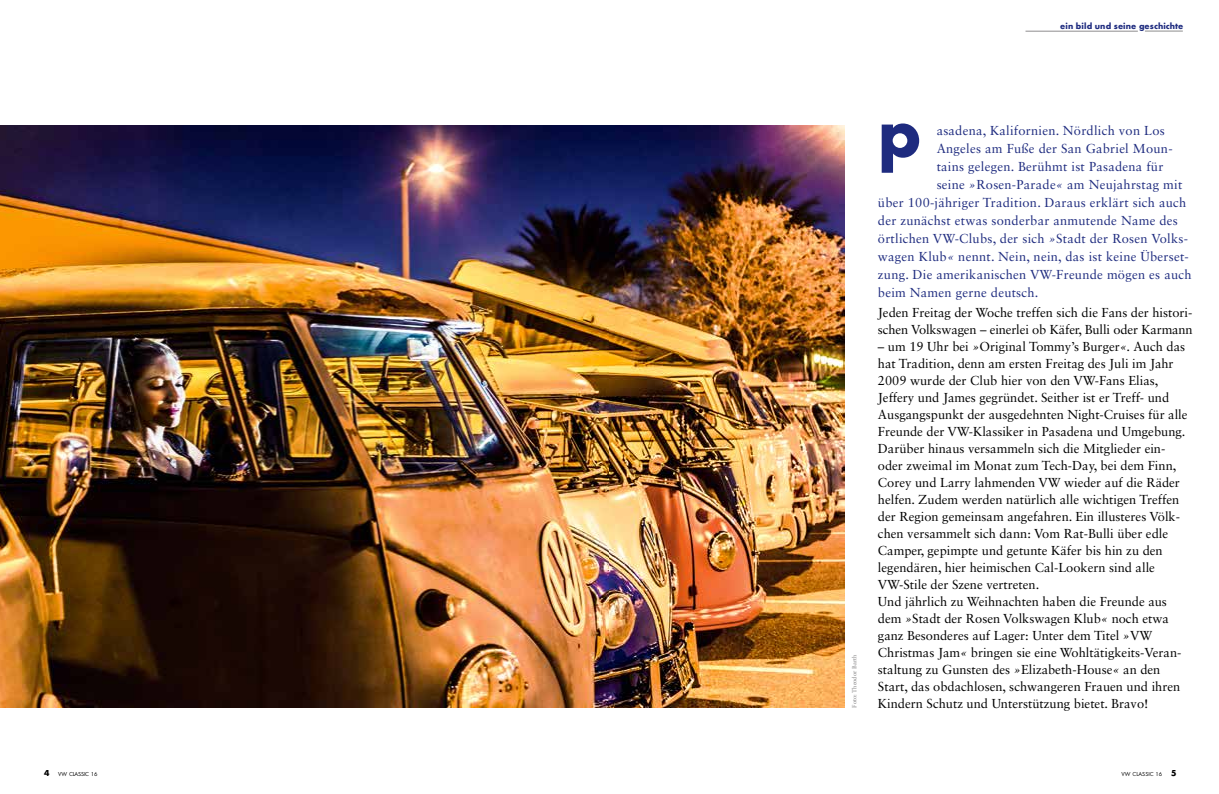
<style>
.page{position:relative;width:1219px;height:794px;background:#fff}
.page>*{position:absolute;margin:0;border:0;box-sizing:border-box;transform-origin:0 0}
.t1{font:700 70.9px "Futura TOT";color:#1e2b7f}
.t2{font:13px/17px "Sabon LT Std";color:#000}
.t3{font:13px "Sabon LT Std";letter-spacing:.02em;color:#1e2b7f}
.t4{font:700 9px "Futura TOT";letter-spacing:.01em;color:#1e2b7f}
.t5{font:6px "Futura TOT Boo";letter-spacing:-.01em;color:#000}
.t6{font:6px "Sabon LT Std";color:#838283}
.s1{font-family:"Futura TOT";font-weight:700;font-size:9px}
.s2{font-style:italic}
</style>
<div class="page">
<img style="left:0;top:125px;width:609px;height:582px">
<hr style="left:1145px;top:31px;width:38px;height:1px;background:#8e8d8e">
<hr style="left:1025px;top:31px;width:113px;height:1px;background:#8e8d8e">
<img style="left:609px;top:125px;width:236px;height:582px">
<p class="t5" style="left:44px;top:770px;width:55px"><span class="s1">4</span> VW CLASSIC 16</p>
<p class="t4" style="left:1060px;top:20px;width:125px">ein bild und seine geschichte</p>
<p class="t6" style="left:851px;top:707px;width:54px;rotate:-90deg">Foto: Theodor Barth</p>
<h1 class="t1" style="left:878px;top:89px;width:45px">p</h1>
<p class="t3" style="left:937px;top:122px;width:230px">asadena, Kalifornien. Nördlich von Los</p>
<p class="t3" style="left:937px;top:140px;width:237px">Angeles am Fuße der San Gabriel Moun-</p>
<p class="t3" style="left:937px;top:158px;width:228px">tains gelegen. Berühmt ist Pasadena für</p>
<p class="t3" style="left:937px;top:176px;width:247px">seine <span class="s2">»</span>Rosen-Parade<span class="s2">«</span> am Neujahrstag mit</p>
<p class="t3" style="left:878px;top:194px;width:310px">über 100-jähriger Tradition. Daraus erklärt sich auch</p>
<p class="t3" style="left:878px;top:212px;width:301px">der zunächst etwas sonderbar anmutende Name des</p>
<p class="t3" style="left:878px;top:231px;width:312px">örtlichen VW-Clubs, der sich <span class="s2">»</span>Stadt der Rosen Volks-</p>
<p class="t3" style="left:878px;top:249px;width:312px">wagen Klub<span class="s2">«</span> nennt. Nein, nein, das ist keine Überset-</p>
<p class="t3" style="left:878px;top:267px;width:315px">zung. Die amerikanischen VW-Freunde mögen es auch</p>
<p class="t3" style="left:878px;top:285px;width:162px">beim Namen gerne deutsch.</p>
<p class="t2" style="left:878px;top:304px;width:316px">Jeden Freitag der Woche treffen sich die Fans der histori&shy;schen Volkswagen – einerlei ob Käfer, Bulli oder Karmann</p>
<p class="t2" style="left:878px;top:338px;width:311px">– um 19 Uhr bei <span class="s2">»</span>Original Tommy’s Burger<span class="s2">«.</span> Auch das hat Tradition, denn am ersten Freitag des Juli im Jahr 2009 wurde der Club hier von den VW-Fans Elias, Jeffery und James gegründet. Seither ist er Treff- und Ausgangspunkt der ausgedehnten Night-Cruises für alle Freunde der VW-Klassiker in Pasadena und Umgebung.<br>Darüber hinaus versammeln sich die Mitglieder ein&shy;oder zweimal im Monat zum Tech-Day, bei dem Finn, Corey und Larry lahmenden VW wieder auf die Räder helfen. Zudem werden natürlich alle wichtigen Treffen der Region gemeinsam angefahren. Ein illusteres Völk&shy;chen versammelt sich dann: Vom Rat-Bulli über edle Camper, gepimpte und getunte Käfer bis hin zu den legendären, hier heimischen Cal-Lookern sind alle VW-Stile der Szene vertreten.<br>Und jährlich zu Weihnachten haben die Freunde aus dem <span class="s2">»</span>Stadt der Rosen Volkswagen Klub<span class="s2">«</span> noch etwa ganz Besonderes auf Lager: Unter dem Titel <span class="s2">»</span>VW Christmas Jam<span class="s2">«</span> bringen sie eine Wohltätigkeits-Veran&shy;staltung zu Gunsten des <span class="s2">»</span>Elizabeth-House<span class="s2">«</span> an den Start, das obdachlosen, schwangeren Frauen und ihren Kindern Schutz und Unterstützung bietet. Bravo!</p>
<p class="t5" style="left:1122px;top:770px;width:56px">VW CLASSIC 16 <span class="s1">5</span></p>
</div>
